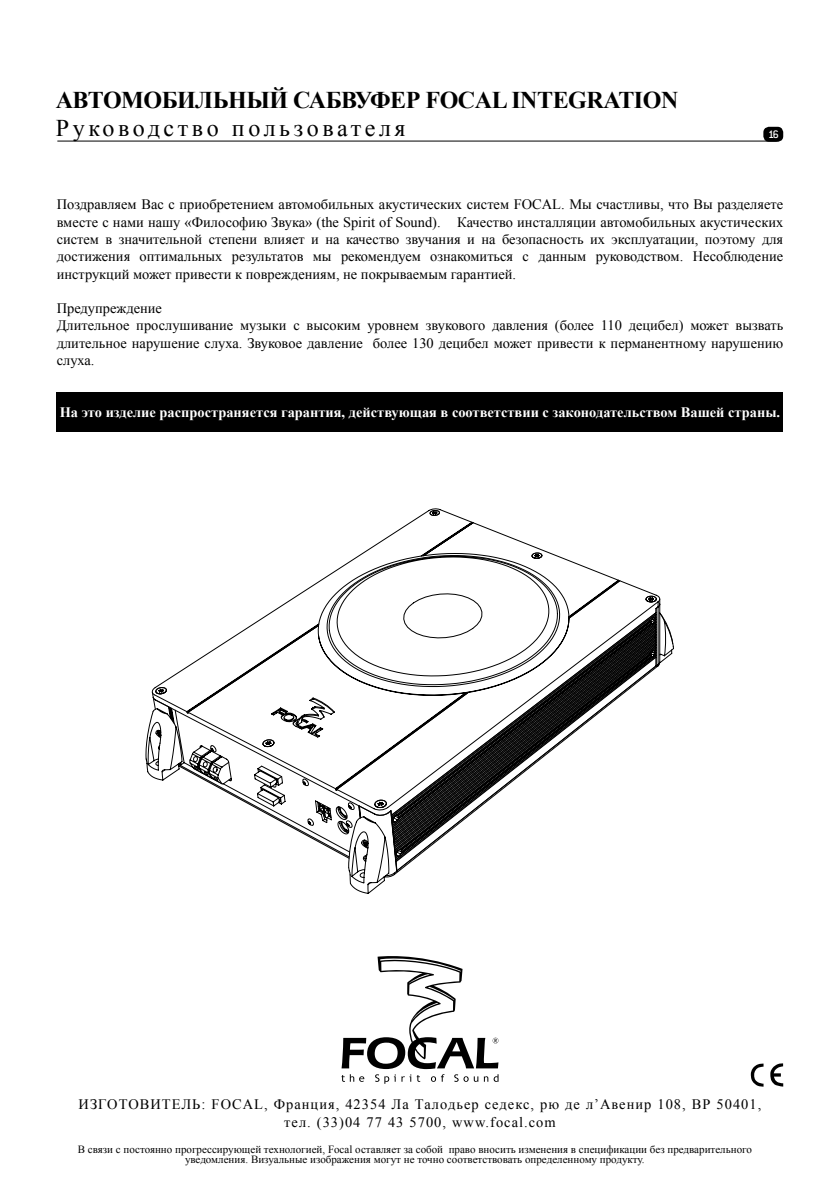
<style>
.page{position:relative;width:840px;height:1191px;background:#fff}
.page>*{position:absolute;margin:0;border:0;box-sizing:border-box;transform-origin:0 0}
.t1{font:700 24px "Times New Roman";letter-spacing:-.02em;color:#000}
.t2{font:24px "Times New Roman";letter-spacing:.15em;color:#000}
.t3{font:14.4px/17.2px "Times New Roman";color:#000;text-align:justify}
.t4{font:14.4px/18px "Times New Roman";letter-spacing:.07em;color:#000;text-align:center}
.t5{font:700 14.4px "Times New Roman";color:#fff}
.t6{font:500 12px "Conduit ITC";color:#fff}
.t7{font:11px/10px "Times New Roman";color:#000;text-align:center}
</style>
<div class="page">
<div style="left:57px;top:392px;width:725px;height:40px;background:#000"></div>
<hr style="left:57px;top:141px;width:719px;height:1px;background:#000">
<div style="left:763px;top:127px;width:19px;height:15px;background:#000;border-radius:6px"></div>
<svg style="left:750px;top:1063px;width:13px;height:23px"></svg>
<svg style="left:770px;top:1063px;width:12px;height:23px"></svg>
<svg style="left:341px;top:956px;width:157px;height:127px"></svg>
<svg style="left:157px;top:511px;width:504px;height:374px"></svg>
<h1 class="t1" style="left:56px;top:83px;width:623px">АВТОМОБИЛЬНЫЙ САБВУФЕР FOCAL INTEGRATION</h1>
<h1 class="t2" style="left:56px;top:112px;width:351px">Руководство пользователя</h1>
<p class="t6" style="left:767px;top:127px;width:12px">16</p>
<p class="t3" style="left:57px;top:196px;width:727px">Поздравляем Вас с приобретением автомобильных акустических систем FOCAL. Мы счастливы, что Вы разделяете вместе с нами нашу «Философию Звука» (the Spirit of Sound). Качество инсталляции автомобильных акустических систем в значительной степени влияет и на качество звучания и на безопасность их эксплуатации, поэтому для достижения оптимальных результатов мы рекомендуем ознакомиться с данным руководством. Несоблюдение инструкций может привести к повреждениям, не покрываемым гарантией.</p>
<p class="t3" style="left:57px;top:299px;width:727px;text-align:left">Предупреждение<br>Длительное прослушивание музыки с высоким уровнем звукового давления (более 110 децибел) может вызвать длительное нарушение слуха. Звуковое давление более 130 децибел может привести к перманентному нарушению слуха.</p>
<p class="t5" style="left:60px;top:402px;width:721px">На это изделие распространяется гарантия, действующая в соответствии с законодательством Вашей страны.</p>
<p class="t4" style="left:79px;top:1094px;width:684px">ИЗГОТОВИТЕЛЬ: FOCAL, Франция, 42354 Ла Талодьер седекс, рю де л’Авенир 108, ВР 50401, тел. (33)04 77 43 5700, www.focal.com</p>
<p class="t7" style="left:78px;top:1144px;width:675px">В связи с постоянно прогрессирующей технологией, Focal оставляет за собой право вносить изменения в спецификации без предварительного уведомления. Визуальные изображения могут не точно соответствовать определенному продукту.</p>
</div>
